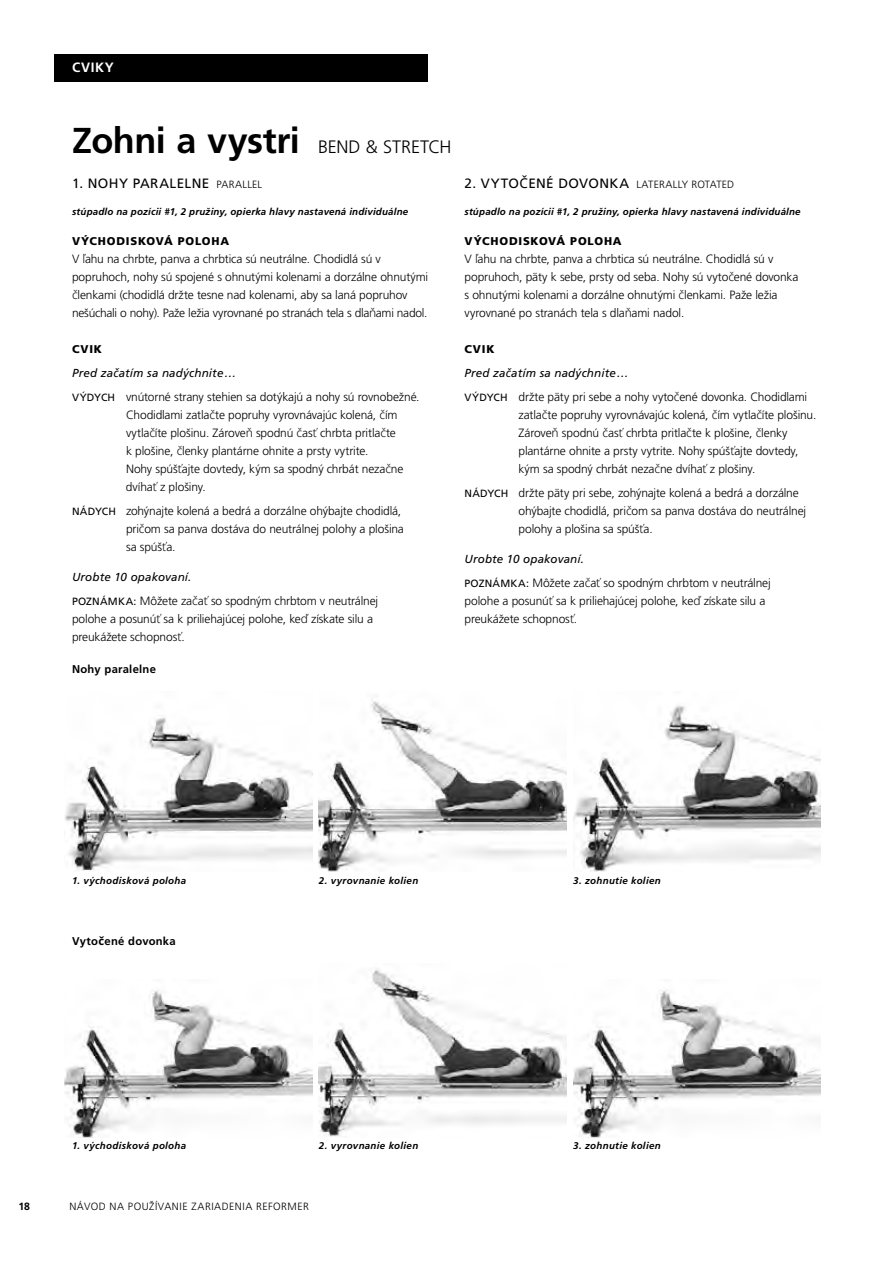
<style>
.page{position:relative;width:893px;height:1263px;background:#fff}
.page>*{position:absolute;margin:0;border:0;box-sizing:border-box;transform-origin:0 0}
.t1{font:700 36px "Frutiger LT Std";letter-spacing:-.015em;color:#000}
.t2{font:13.5px "Frutiger LT Std";letter-spacing:.03em;color:#000}
.t3{font:700 13.5px "Frutiger LT Std";letter-spacing:.055em;color:#fff}
.t4{font:300 12px/18px "Frutiger LT Std";letter-spacing:-.015em;color:#000}
.t5{font:italic 11.7px "Frutiger LT Std";letter-spacing:.015em;color:#000}
.t6{font:900 11.25px "Frutiger LT Std";letter-spacing:.07em;color:#000}
.t7{font:700 11.25px "Frutiger LT Std";letter-spacing:.025em;color:#000}
.t8{font:300 10.5px "Frutiger LT Std";letter-spacing:.05em;color:#000}
.t9{font:700 10.5px "Frutiger LT Std";color:#000}
.t10{font:italic 700 9.75px "Frutiger LT Std";letter-spacing:.02em;color:#000}
.s1{font-weight:300;font-size:18px}
.s2{font-weight:300;font-size:10.5px}
.s3{font-family:"Noto Sans"}
.s4{font-weight:400;font-size:10.5px}
</style>
<div class="page">
<img style="left:65px;top:990px;width:247px;height:147px">
<img style="left:319px;top:969px;width:247px;height:168px">
<img style="left:573px;top:990px;width:248px;height:147px">
<img style="left:65px;top:717px;width:247px;height:154px">
<img style="left:319px;top:701px;width:247px;height:171px">
<img style="left:573px;top:705px;width:248px;height:167px">
<div style="left:54px;top:54px;width:374px;height:27px;background:#000"></div>
<p class="t3" style="left:72px;top:60px;width:43px">CVIKY</p>
<h1 class="t1" style="left:72px;top:119px;width:381px">Zohni a vystri <span class="s1">BEND &amp; STRETCH</span></h1>
<p class="t2" style="left:72px;top:175px;width:192px">1. NOHY PARALELNE <span class="s2">PARALLEL</span></p>
<p class="t10" style="left:72px;top:205px;width:338px">stúpadlo na pozícii #1, 2 pružiny, opierka hlavy nastavená individuálne</p>
<p class="t6" style="left:72px;top:234px;width:159px">VÝCHODISKOVÁ POLOHA</p>
<p class="t4" style="left:72px;top:250px;width:358px">V <span class="s3">ľ</span>ahu na chrbte, panva a chrbtica sú neutrálne. Chodidlá sú v popruhoch, nohy sú spojené s ohnutými kolenami a dorzálne ohnutými <span class="s3">č</span>lenkami (chodidlá držte tesne nad kolenami, aby sa laná popruhov nešúchali o nohy). Paže ležia vyrovnané po stranách tela s dla<span class="s3">ň</span>ami nadol.</p>
<p class="t6" style="left:72px;top:342px;width:32px">CVIK</p>
<p class="t5" style="left:72px;top:366px;width:165px">Pred za<span class="s3">č</span>atím sa nadýchnite…</p>
<p class="t4" style="left:126px;top:388px;width:295px;text-indent:-54px"><span class="s4">VÝDYCH</span> vnútorné strany stehien sa dotýkajú a nohy sú rovnobežné.<br>Chodidlami zatla<span class="s3">č</span>te popruhy vyrovnávajúc kolená, <span class="s3">č</span>ím vytla<span class="s3">č</span>íte plošinu. Zárove<span class="s3">ň</span> spodnú <span class="s3">č</span>as<span class="s3">ť</span> chrbta pritla<span class="s3">č</span>te<br>k plošine, <span class="s3">č</span>lenky plantárne ohnite a prsty vytrite.<br>Nohy spúš<span class="s3">ť</span>ajte dovtedy, kým sa spodný chrbát neza<span class="s3">č</span>ne dvíha<span class="s3">ť</span> z plošiny.</p>
<p class="t4" style="left:126px;top:502px;width:279px;text-indent:-54px"><span class="s4">NÁDYCH</span> zohýnajte kolená a bedrá a dorzálne ohýbajte chodidlá, pri<span class="s3">č</span>om sa panva dostáva do neutrálnej polohy a plošina sa spúš<span class="s3">ť</span>a.</p>
<p class="t5" style="left:72px;top:570px;width:121px">Urobte 10 opakovaní.</p>
<p class="t4" style="left:72px;top:592px;width:308px"><span class="s4">POZNÁMKA:</span> Môžete za<span class="s3">č</span>a<span class="s3">ť</span> so spodným chrbtom v neutrálnej polohe a posunú<span class="s3">ť</span> sa k priliehajúcej polohe, ke<span class="s3">ď</span> získate silu a preukážete schopnos<span class="s3">ť</span>.</p>
<p class="t7" style="left:72px;top:662px;width:86px">Nohy paralelne</p>
<p class="t2" style="left:464px;top:175px;width:271px">2. VYTO<span class="s3">Č</span>ENÉ DOVONKA <span class="s2">LATERALLY ROTATED</span></p>
<p class="t10" style="left:464px;top:205px;width:338px">stúpadlo na pozícii #1, 2 pružiny, opierka hlavy nastavená individuálne</p>
<p class="t6" style="left:464px;top:234px;width:159px">VÝCHODISKOVÁ POLOHA</p>
<p class="t4" style="left:464px;top:250px;width:335px">V <span class="s3">ľ</span>ahu na chrbte, panva a chrbtica sú neutrálne. Chodidlá sú v popruhoch, päty k sebe, prsty od seba. Nohy sú vyto<span class="s3">č</span>ené dovonka s ohnutými kolenami a dorzálne ohnutými <span class="s3">č</span>lenkami. Paže ležia vyrovnané po stranách tela s dla<span class="s3">ň</span>ami nadol.</p>
<p class="t6" style="left:464px;top:342px;width:32px">CVIK</p>
<p class="t5" style="left:464px;top:366px;width:165px">Pred za<span class="s3">č</span>atím sa nadýchnite…</p>
<p class="t4" style="left:518px;top:388px;width:299px;text-indent:-54px"><span class="s4">VÝDYCH</span> držte päty pri sebe a nohy vyto<span class="s3">č</span>ené dovonka. Chodidlami zatla<span class="s3">č</span>te popruhy vyrovnávajúc kolená, <span class="s3">č</span>ím vytla<span class="s3">č</span>íte plošinu.<br>Zárove<span class="s3">ň</span> spodnú <span class="s3">č</span>as<span class="s3">ť</span> chrbta pritla<span class="s3">č</span>te k plošine, <span class="s3">č</span>lenky plantárne ohnite a prsty vytrite. Nohy spúš<span class="s3">ť</span>ajte dovtedy, kým sa spodný chrbát neza<span class="s3">č</span>ne dvíha<span class="s3">ť</span> z plošiny.</p>
<p class="t4" style="left:518px;top:484px;width:289px;text-indent:-54px"><span class="s4">NÁDYCH</span> držte päty pri sebe, zohýnajte kolená a bedrá a dorzálne ohýbajte chodidlá, pri<span class="s3">č</span>om sa panva dostáva do neutrálnej polohy a plošina sa spúš<span class="s3">ť</span>a.</p>
<p class="t5" style="left:464px;top:552px;width:121px">Urobte 10 opakovaní.</p>
<p class="t4" style="left:464px;top:574px;width:308px"><span class="s4">POZNÁMKA:</span> Môžete za<span class="s3">č</span>a<span class="s3">ť</span> so spodným chrbtom v neutrálnej polohe a posunú<span class="s3">ť</span> sa k priliehajúcej polohe, ke<span class="s3">ď</span> získate silu a preukážete schopnos<span class="s3">ť</span>.</p>
<p class="t10" style="left:72px;top:874px;width:116px">1. východisková poloha</p>
<p class="t10" style="left:319px;top:874px;width:101px">2. vyrovnanie kolien</p>
<p class="t10" style="left:573px;top:874px;width:89px">3. zohnutie kolien</p>
<p class="t7" style="left:72px;top:935px;width:105px">Vyto<span class="s3">č</span>ené dovonka</p>
<p class="t10" style="left:72px;top:1140px;width:116px">1. východisková poloha</p>
<p class="t10" style="left:319px;top:1140px;width:101px">2. vyrovnanie kolien</p>
<p class="t10" style="left:573px;top:1140px;width:89px">3. zohnutie kolien</p>
<p class="t9" style="left:19px;top:1200px;width:13px">18</p>
<p class="t8" style="left:69px;top:1200px;width:241px">NÁVOD NA POUŽÍVANIE ZARIADENIA REFORMER</p>
</div>
